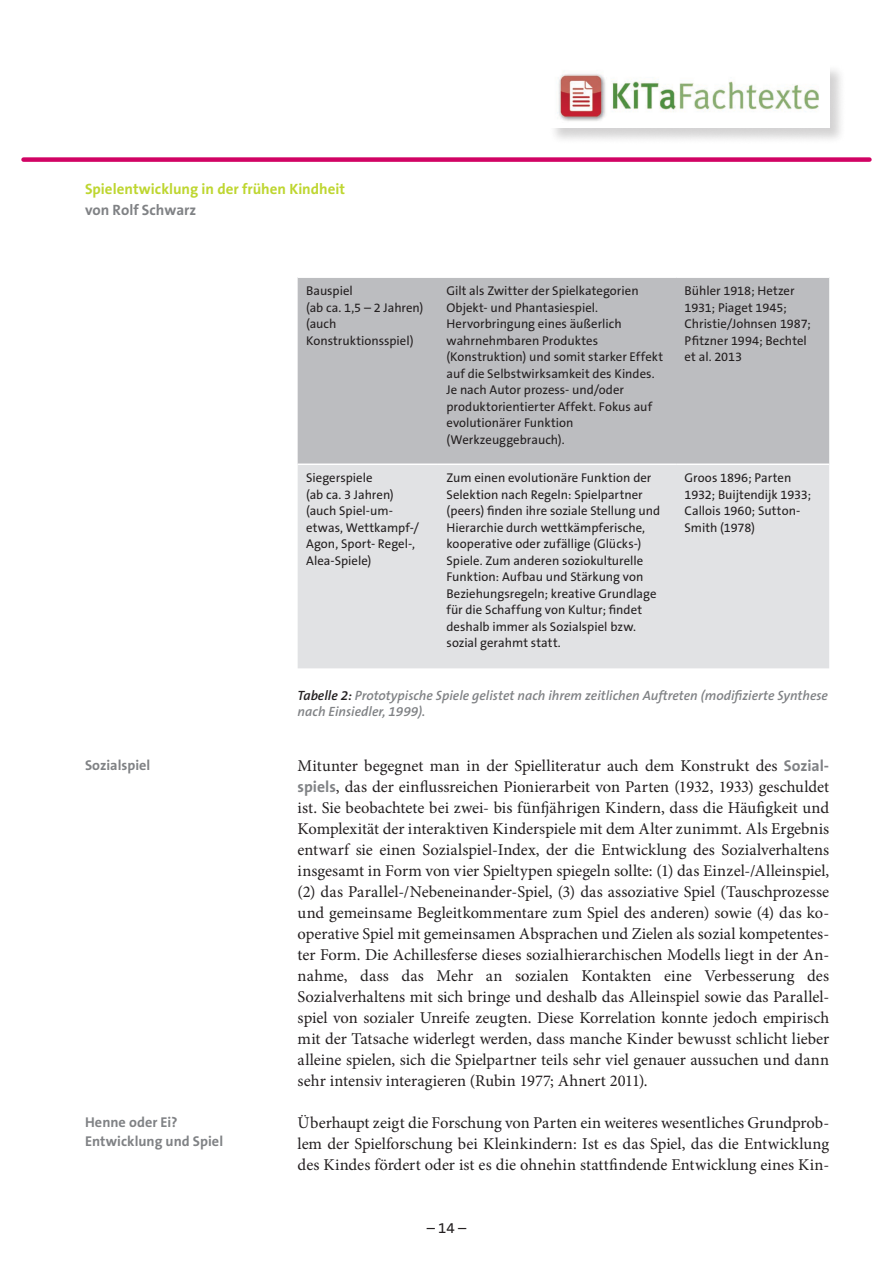
<style>
.page{position:relative;width:893px;height:1263px;background:#fff}
.page>*{position:absolute;margin:0;border:0;box-sizing:border-box;transform-origin:0 0}
.Studientext-Fließtex{font:16.5px/21px "Minion Pro";color:#231f20;text-align:justify}
.t1{font:700 15px "The Sans B7";color:#bed630}
.t2{font:700 15px "The Sans B7";color:#808285}
.t3{font:15px "The Sans B5 Plain";color:#231f20}
.t4{font:700 14.25px/19.5px "The Sans B7";letter-spacing:.005em;color:#808285}
.Bildunterschrift{font:italic 600 13.5px/16.5px "The Sans B6";color:#808285}
.Tabellentext{font:12.75px/16.5px "The Sans B5 Plain";color:#231f20}
.s1{color:#231f20}
.s2{font-family:"The Sans B7";font-weight:700;font-size:15.75px;color:#808285}
</style>
<div class="page">
<div style="left:24px;top:157px;width:845px;height:5px;background:#d10364"></div>
<div style="left:548px;top:63px;width:298px;height:82px;background:#231f20;opacity:.2"></div>
<img style="left:549px;top:64px;width:280px;height:64px">
<div style="left:298px;top:278px;width:531px;height:185px;background:#bcbdc0"></div>
<div style="left:298px;top:465px;width:531px;height:203px;background:#e1e2e4"></div>
<p class="t1" style="left:85px;top:181px;width:262px">Spielentwicklung in der frühen Kindheit</p>
<p class="t2" style="left:85px;top:202px;width:113px">von Rolf Schwarz</p>
<p class="Tabellentext" style="left:306px;top:283px;width:48px">Bauspiel</p>
<p class="Tabellentext" style="left:306px;top:299px;width:119px">(ab ca. 1,5 – 2 Jahren)</p>
<p class="Tabellentext" style="left:306px;top:316px;width:109px">(auch<br>Konstruktionsspiel)</p>
<p class="Tabellentext" style="left:446px;top:283px;width:218px">Gilt als Zwitter der Spielkategorien<br>Objekt- und Phantasiespiel.<br>Hervorbringung eines äußerlich wahrnehmbaren Produktes (Konstruktion) und somit starker Effekt auf die Selbstwirksamkeit des Kindes.<br>Je nach Autor prozess- und/oder produktorientierter Affekt. Fokus auf evolutionärer Funktion (Werkzeuggebrauch).</p>
<p class="Tabellentext" style="left:685px;top:283px;width:128px">Bühler 1918; Hetzer<br>1931; Piaget 1945;<br>Christie/Johnsen 1987;<br>Pfitzner 1994; Bechtel et al. 2013</p>
<p class="t4" style="left:85px;top:756px;width:67px">Sozialspiel</p>
<p class="t4" style="left:85px;top:1112px;width:140px">Henne oder Ei?<br>Entwicklung und Spiel</p>
<p class="Tabellentext" style="left:446px;top:470px;width:215px">Zum einen evolutionäre Funktion der Selektion nach Regeln: Spielpartner (peers) finden ihre soziale Stellung und Hierarchie durch wettkämpferische, kooperative oder zufällige (Glücks-)<br>Spiele. Zum anderen soziokulturelle Funktion: Aufbau und Stärkung von Beziehungsregeln; kreative Grundlage für die Schaffung von Kultur; findet deshalb immer als Sozialspiel bzw. sozial gerahmt statt.</p>
<p class="Tabellentext" style="left:685px;top:470px;width:128px">Groos 1896; Parten<br>1932; Buijtendijk 1933;<br>Callois 1960; Sutton-<br>Smith (1978)</p>
<p class="Bildunterschrift" style="left:298px;top:687px;width:532px"><span class="s1">Tabelle 2:</span> Prototypische Spiele gelistet nach ihrem zeitlichen Auftreten (modifizierte Synthese nach Einsiedler, 1999).</p>
<p class="Studientext-Fließtex" style="left:298px;top:755px;width:533px">Mitunter begegnet man in der Spielliteratur auch dem Konstrukt des <span class="s2">Sozial&shy;spiels</span>, das der einflussreichen Pionierarbeit von Parten (1932, 1933) geschuldet ist. Sie beobachtete bei zwei- bis fünfjährigen Kindern, dass die Häufigkeit und Komplexität der interaktiven Kinderspiele mit dem Alter zunimmt. Als Ergebnis entwarf sie einen Sozialspiel-Index, der die Entwicklung des Sozialverhaltens insgesamt in Form von vier Spieltypen spiegeln sollte: (1) das Einzel-/Alleinspiel, (2) das Parallel-/Nebeneinander-Spiel, (3) das assoziative Spiel (Tauschprozesse und gemeinsame Begleitkommentare zum Spiel des anderen) sowie (4) das ko&shy;operative Spiel mit gemeinsamen Absprachen und Zielen als sozial kompetentes&shy;ter Form. Die Achillesferse dieses sozialhierarchischen Modells liegt in der An&shy;nahme, dass das Mehr an sozialen Kontakten eine Verbesserung des Sozialverhaltens mit sich bringe und deshalb das Alleinspiel sowie das Parallel&shy;spiel von sozialer Unreife zeugten. Diese Korrelation konnte jedoch empirisch mit der Tatsache widerlegt werden, dass manche Kinder bewusst schlicht lieber alleine spielen, sich die Spielpartner teils sehr viel genauer aussuchen und dann sehr intensiv interagieren (Rubin 1977; Ahnert 2011).</p>
<p class="Studientext-Fließtex" style="left:298px;top:1112px;width:533px">Überhaupt zeigt die Forschung von Parten ein weiteres wesentliches Grundprob&shy;lem der Spielforschung bei Kleinkindern: Ist es das Spiel, das die Entwicklung des Kindes fördert oder ist es die ohnehin stattfindende Entwicklung eines Kin-</p>
<p class="Tabellentext" style="left:306px;top:470px;width:68px">Siegerspiele</p>
<p class="Tabellentext" style="left:306px;top:486px;width:89px">(ab ca. 3 Jahren)</p>
<p class="Tabellentext" style="left:306px;top:503px;width:114px">(auch Spiel-um&shy;etwas, Wettkampf-/<br>Agon, Sport- Regel-,<br>Alea-Spiele)</p>
<p class="t3" style="left:427px;top:1219px;width:41px">– 14 –</p>
</div>
